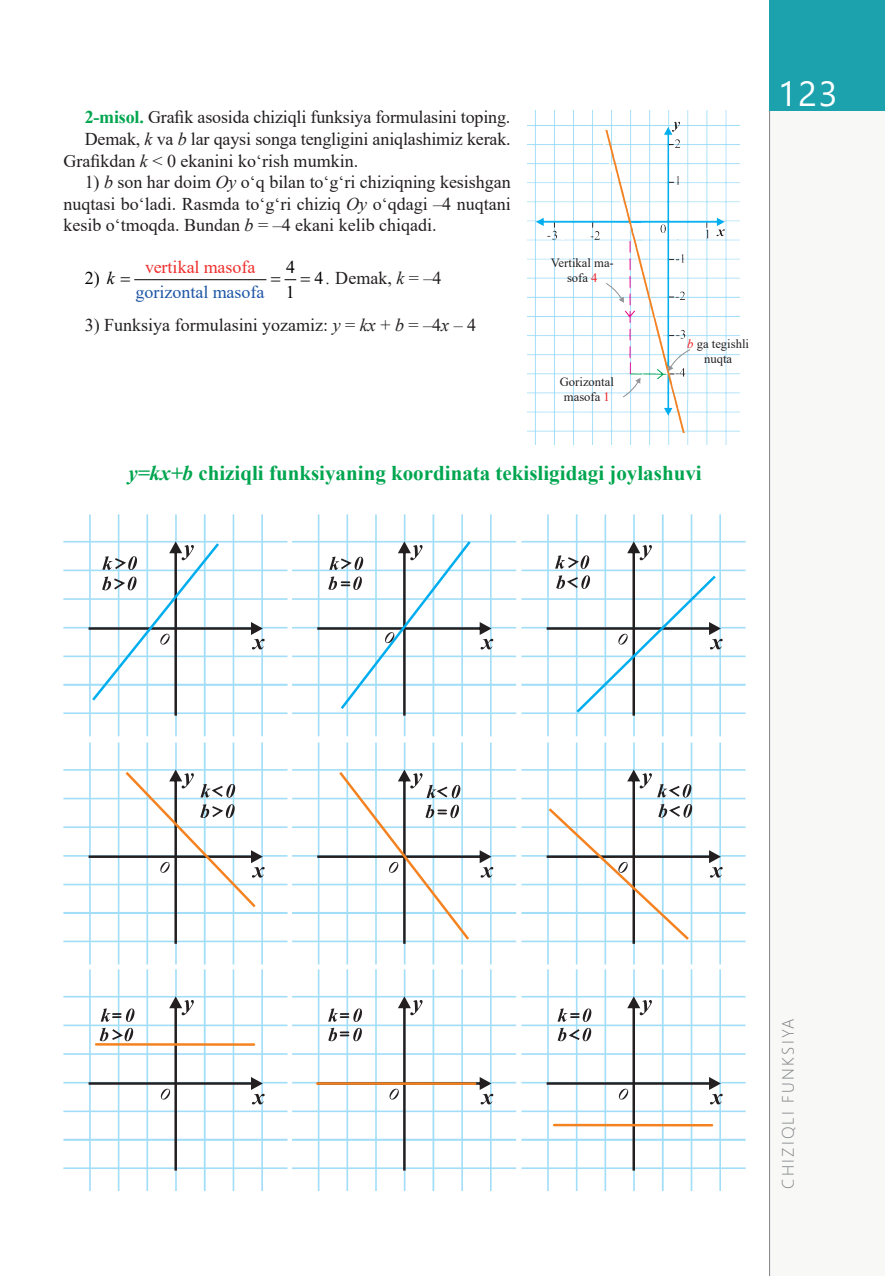
<style>
.page{position:relative;width:885px;height:1276px;background:#fff}
.page>*{position:absolute;margin:0;border:0;box-sizing:border-box;transform-origin:0 0}
.t1{font:34.8px "Segoe UI";color:#fff}
.t2{font:700 21px "Times New Roman";color:#00a54f}
.t3{font:18px/21.6px "Times New Roman";color:#231f20;text-align:justify}
.t4{font:18px "Times New Roman";color:#000}
.t5{font:17.85px "Times New Roman";color:#1e56a6}
.t6{font:17.85px "Times New Roman";letter-spacing:-.005em;color:#ee2f2d}
.t7{font:17.85px "Times New Roman";color:#000}
.t8{font:300 16.5px "Segoe UI";letter-spacing:.135em;color:#808285}
.t9{font:12.6px/15.1px "Times New Roman";color:#231f20;text-align:center}
.s1{font-weight:700;color:#00a54f}
.s2{font-style:italic}
.s3{font-style:italic;font-size:17.85px}
.s4{font-size:17.85px;color:#000}
.s5{color:#ee1d23}
.s6{font-style:italic;color:#ee1d23}
</style>
<div class="page">
<div style="left:769px;top:89px;width:115px;height:1187px;background:#f8f8f7"></div>
<hr style="left:769px;top:0;width:1px;height:1276px;background:#808285">
<div style="left:769px;top:0;width:115px;height:111px;background:#1ba2ad"></div>
<img style="left:527px;top:111px;width:212px;height:333px">
<hr style="left:135px;top:279px;width:131px;height:1px;background:#000">
<svg style="left:292px;top:514px;width:224px;height:222px"></svg>
<svg style="left:63px;top:514px;width:224px;height:222px"></svg>
<svg style="left:89px;top:540px;width:175px;height:175px"></svg>
<svg style="left:63px;top:742px;width:224px;height:222px"></svg>
<svg style="left:89px;top:769px;width:175px;height:175px"></svg>
<svg style="left:292px;top:742px;width:224px;height:222px"></svg>
<svg style="left:317px;top:769px;width:176px;height:175px"></svg>
<svg style="left:521px;top:514px;width:224px;height:222px"></svg>
<svg style="left:546px;top:541px;width:176px;height:174px"></svg>
<svg style="left:521px;top:742px;width:224px;height:222px"></svg>
<svg style="left:546px;top:769px;width:176px;height:175px"></svg>
<svg style="left:63px;top:969px;width:224px;height:222px"></svg>
<svg style="left:89px;top:996px;width:175px;height:174px"></svg>
<svg style="left:521px;top:969px;width:224px;height:222px"></svg>
<svg style="left:546px;top:996px;width:176px;height:174px"></svg>
<svg style="left:292px;top:969px;width:224px;height:222px"></svg>
<svg style="left:317px;top:996px;width:176px;height:174px"></svg>
<svg style="left:317px;top:538px;width:176px;height:177px"></svg>
<svg style="left:284px;top:279px;width:13px;height:2px"></svg>
<p class="t3" style="left:85px;top:106px;width:427px"><span class="s1">2-misol.</span> Grafik asosida chiziqli funksiya formulasini toping.</p>
<p class="t3" style="left:85px;top:127px;width:427px">Demak, <span class="s2">k</span> va <span class="s2">b</span> lar qaysi songa tengligini aniqlashimiz kerak.</p>
<p class="t3" style="left:63px;top:149px;width:296px">Grafikdan <span class="s2">k</span> &lt; 0 ekanini koʻrish mumkin.</p>
<p class="t3" style="left:63px;top:171px;width:449px;text-indent:21px">1) <span class="s2">b</span> son har doim <span class="s2">Oy</span> oʻq bilan toʻgʻri chiziqning kesishgan nuqtasi boʻladi. Rasmda toʻgʻri chiziq <span class="s2">Oy</span> oʻqdagi –4 nuqtani -kesib oʻtmoqda. Bundan <span class="s2">b</span> = –4 ekani kelib chiqadi.</p>
<p class="t4" style="left:85px;top:265px;width:32px">2) <span class="s3">k</span></p>
<p class="t5" style="left:136px;top:279px;width:130px">gorizontal-masofa</p>
<p class="t6" style="left:145px;top:254px;width:112px">vertikal masofa</p>
<p class="t7" style="left:286px;top:254px;width:10px">4</p>
<p class="t3" style="left:314px;top:266px;width:128px"><span class="s4">4</span> <span class="s2">.</span> Demak, <span class="s2">k</span> = –4</p>
<p class="t7" style="left:286px;top:279px;width:10px">1</p>
<p class="t3" style="left:85px;top:313px;width:393px">3) Funksiya formulasini yozamiz: <span class="s2">y</span> = <span class="s2">kx</span> + <span class="s2">b</span> = –4<span class="s2">x</span> – 4</p>
<p class="t9" style="left:551px;top:254px;width:64px">Vertikal ma&shy;sofa <span class="s5">4</span></p>
<p class="t9" style="left:559px;top:374px;width:56px">Gorizontal masofa <span class="s5">1</span></p>
<p class="t9" style="left:687px;top:335px;width:63px"><span class="s6">b</span> ga tegishli nuqta</p>
<p class="t2" style="left:128px;top:457px;width:574px"><span class="s2">y=kx+b</span> chiziqli funksiyaning koordinata tekisligidagi joylashuvi</p>
<h1 class="t1" style="left:777px;top:61px;width:61px">123</h1>
<p class="t8" style="left:772px;top:1188px;width:171px;rotate:-90deg">CHIZIQLI FUNKSIYA</p>
</div>
